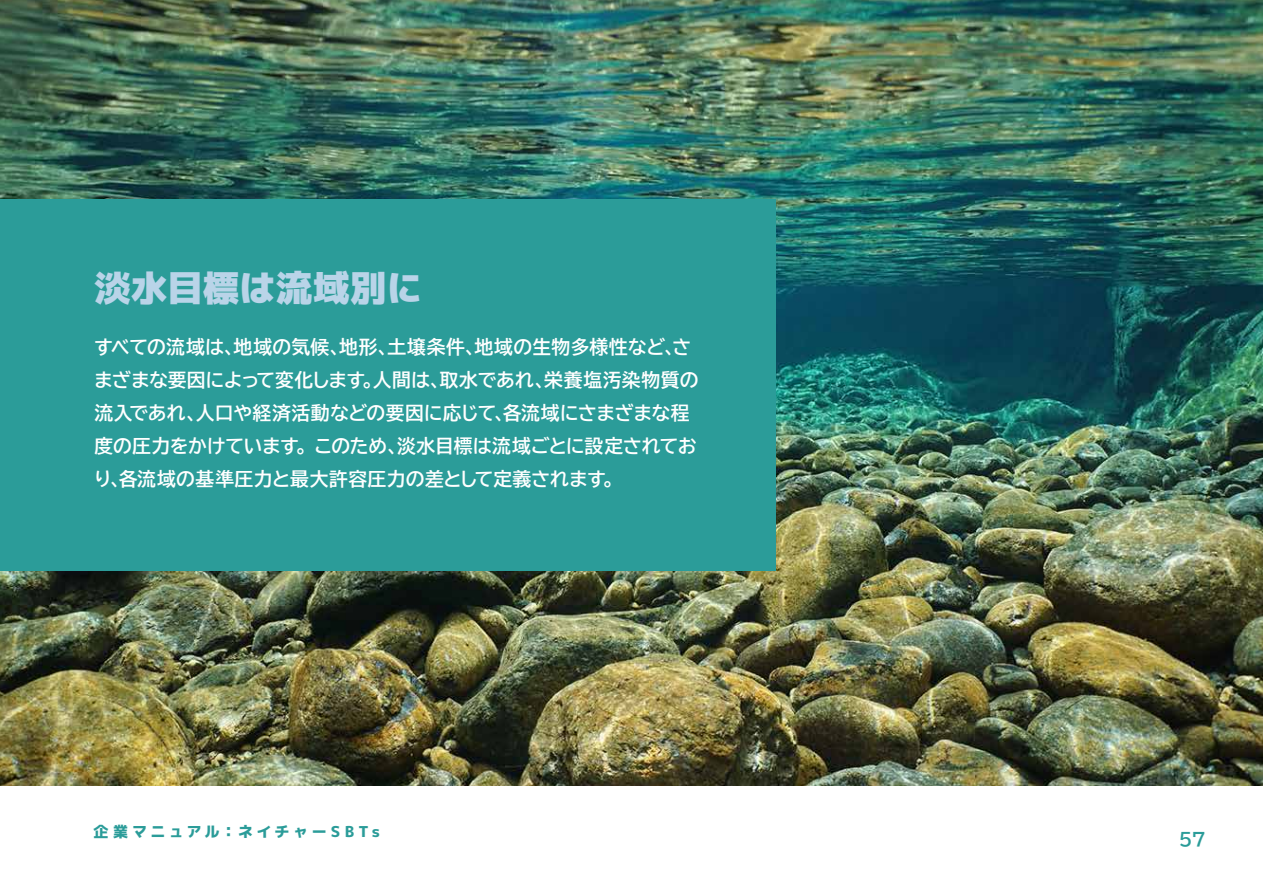
<style>
.page{position:relative;width:1263px;height:894px;background:#fff}
.page>*{position:absolute;margin:0;border:0;box-sizing:border-box;transform-origin:0 0}
.t1{font:900 36px "MPLUS1 p";letter-spacing:.015em;color:#b9d4e8}
.t2{font:700 18.75px/33px "BIZUDP Gothic";letter-spacing:.01em;color:#fff}
.t3{font:700 18px "BIZUDP Gothic";color:#2b9c99}
.t4{font:800 15px "MPLUS1 p";letter-spacing:.23em;color:#2b9c99}
</style>
<div class="page">
<img style="left:0;top:0;width:1263px;height:785px">
<div style="left:0;top:199px;width:775px;height:371px;background:#2b9c99"></div>
<h1 class="t1" style="left:94px;top:262px;width:329px">淡水目標は流域別に</h1>
<p class="t2" style="left:94px;top:330px;width:605px">すべての流域は、地域の気候、地形、土壌条件、地域の生物多様性など、さまざまな要因によって変化します。人間は、取水であれ、栄養塩汚染物質の流入であれ、人口や経済活動などの要因に応じて、各流域にさまざまな程度の圧力をかけています。 このため、淡水目標は流域ごとに設定されており、各流域の基準圧力と最大許容圧力の差として定義されます。</p>
<p class="t4" style="left:94px;top:820px;width:288px">企業マニュアル：ネイチャーSBTs</p>
<p class="t3" style="left:1178px;top:829px;width:28px">57</p>
</div>
